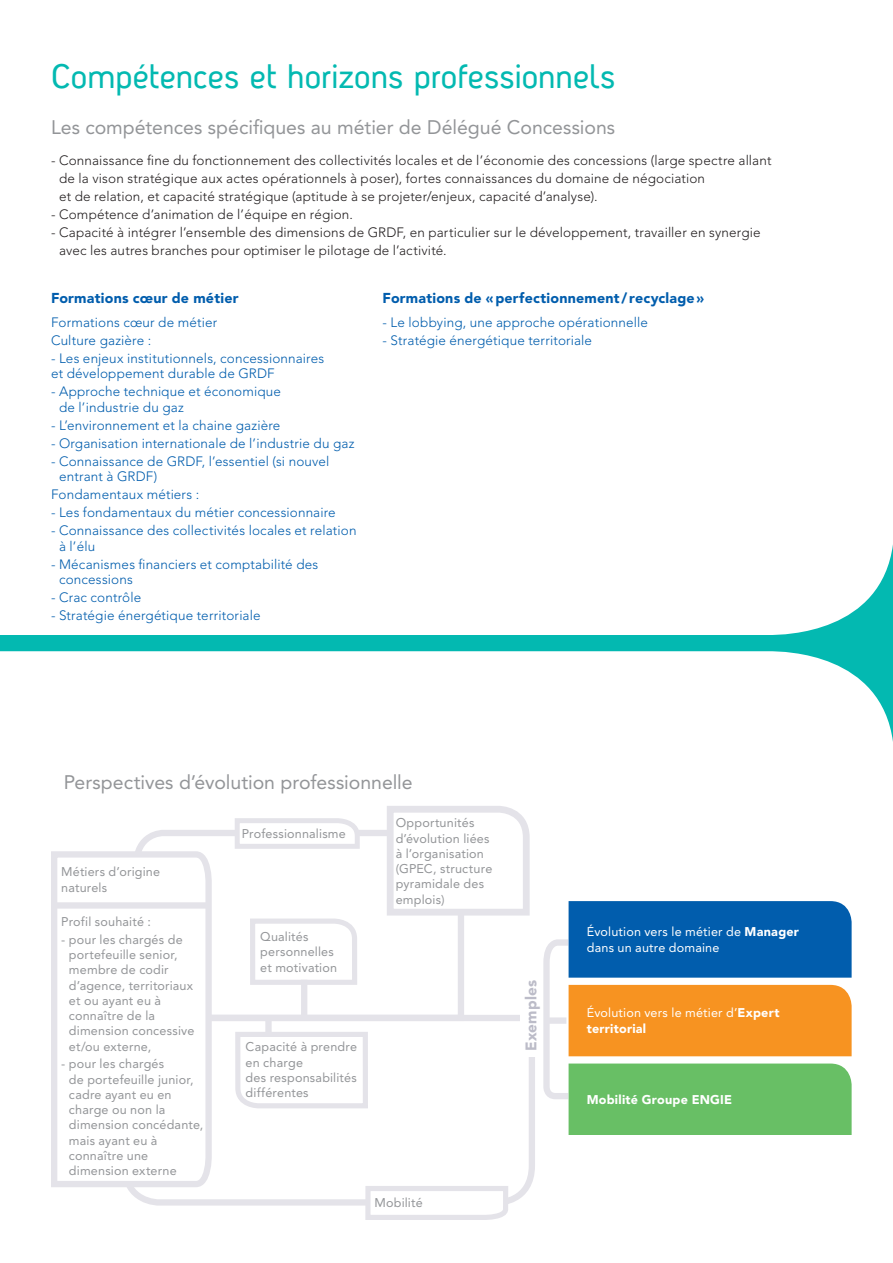
<style>
.page{position:relative;width:893px;height:1263px;background:#fff}
.page>*{position:absolute;margin:0;border:0;box-sizing:border-box;transform-origin:0 0}
.t1{font:33px "Antagometrica BT";color:#03b9b1}
.t2{font:19.5px "Avenir LT Std";color:#939598}
.t3{font:900 15.3px "Avenir LT Std";letter-spacing:.01em;color:#bcbcc8}
.t4{font:900 14.25px "Avenir LT Std";letter-spacing:.015em;color:#015dad}
.t5{font:300 13.5px/15.8px "Avenir LT Std";letter-spacing:.01em;color:#015dad}
.t6{font:300 13.5px/18px "Avenir LT Std";letter-spacing:.01em;color:#231f20}
.t7{font:12.6px/15.3px "Avenir LT Std";letter-spacing:.015em;color:#939598}
.t8{font:12.6px/16.2px "Avenir LT Std";letter-spacing:.015em;color:#fff}
.t9{font:900 12.6px "Avenir LT Std";letter-spacing:.015em;color:#fff}
.s1{font-weight:900}
</style>
<div class="page">
<svg style="left:0;top:545px;width:893px;height:197px"></svg>
<svg style="left:128px;top:1015px;width:407px;height:191px"></svg>
<div style="left:265px;top:1018px;width:7px;height:36px;background:#e4e3e9"></div>
<svg style="left:136px;top:830px;width:331px;height:194px"></svg>
<svg style="left:51px;top:848px;width:164px;height:342px"></svg>
<svg style="left:233px;top:1029px;width:137px;height:82px"></svg>
<div style="left:520px;top:975px;width:21px;height:81px;background:#fff"></div>
<div style="left:56px;top:902px;width:153px;height:6px;background:#e4e3e9"></div>
<svg style="left:248px;top:916px;width:112px;height:71px"></svg>
<div style="left:301px;top:980px;width:6px;height:35px;background:#e4e3e9"></div>
<svg style="left:363px;top:1183px;width:148px;height:37px"></svg>
<svg style="left:232px;top:818px;width:130px;height:33px"></svg>
<svg style="left:543px;top:901px;width:309px;height:234px;background:#869e7d"></svg>
<svg style="left:383px;top:806px;width:147px;height:113px"></svg>
<h1 class="t1" style="left:51px;top:56px;width:566px">Compétences et horizons professionnels</h1>
<h2 class="t2" style="left:51px;top:116px;width:566px">Les compétences spécifiques au métier de Délégué Concessions</h2>
<p class="t6" style="left:59px;top:151px;width:714px;text-indent:-8px">- Connaissance fine du fonctionnement des collectivités locales et de l’économie des concessions (large spectre allant de la vison stratégique aux actes opérationnels à poser), fortes connaissances du domaine de négociation<br>et de relation, et capacité stratégique (aptitude à se projeter/enjeux, capacité d’analyse).</p>
<p class="t6" style="left:51px;top:205px;width:303px">- Compétence d’animation de l’équipe en région.</p>
<p class="t6" style="left:59px;top:223px;width:703px;text-indent:-8px">- Capacité à intégrer l’ensemble des dimensions de GRDF, en particulier sur le développement, travailler en synergie avec les autres branches pour optimiser le pilotage de l’activité.</p>
<p class="t4" style="left:51px;top:289px;width:189px">Formations cœur de métier</p>
<p class="t5" style="left:51px;top:313px;width:168px;line-height:17.9px">Formations cœur de métier<br>Culture gazière :</p>
<p class="t5" style="left:51px;top:350px;width:275px">- Les enjeux institutionnels, concessionnaires et développement durable de GRDF</p>
<p class="t5" style="left:59px;top:384px;width:224px;text-indent:-8px">- Approche technique et économique de l’industrie du gaz</p>
<p class="t5" style="left:51px;top:417px;width:231px">- L’environnement et la chaine gazière</p>
<p class="t5" style="left:51px;top:435px;width:305px">- Organisation internationale de l’industrie du gaz</p>
<p class="t5" style="left:59px;top:453px;width:272px;text-indent:-8px">- Connaissance de GRDF, l’essentiel (si nouvel entrant à GRDF)</p>
<p class="t5" style="left:51px;top:487px;width:150px">Fondamentaux métiers :</p>
<p class="t5" style="left:51px;top:505px;width:286px">- Les fondamentaux du métier concessionnaire</p>
<p class="t5" style="left:59px;top:522px;width:299px;text-indent:-8px">- Connaissance des collectivités locales et relation à l’élu</p>
<p class="t5" style="left:59px;top:556px;width:261px;text-indent:-8px">- Mécanismes financiers et comptabilité des concessions</p>
<p class="t5" style="left:51px;top:590px;width:92px">- Crac contrôle</p>
<p class="t5" style="left:51px;top:608px;width:211px">- Stratégie énergétique territoriale</p>
<p class="t4" style="left:383px;top:289px;width:323px">Formations de «perfectionnement/recyclage»</p>
<p class="t5" style="left:383px;top:314px;width:267px">- Le lobbying, une approche opérationnelle</p>
<p class="t5" style="left:383px;top:332px;width:211px">- Stratégie énergétique territoriale</p>
<h2 class="t2" style="left:64px;top:771px;width:350px">Perspectives d’évolution professionnelle</h2>
<p class="t7" style="left:61px;top:864px;width:100px">Métiers d’origine naturels</p>
<p class="t7" style="left:61px;top:914px;width:91px">Profil souhaité :</p>
<p class="t7" style="left:69px;top:932px;width:127px;text-indent:-8px">- pour les chargés de portefeuille senior, membre de codir d’agence, territoriaux et ou ayant eu à connaître de la dimension concessive et/ou externe,</p>
<p class="t7" style="left:69px;top:1056px;width:136px;text-indent:-8px">- pour les chargés<br>de portefeuille junior, cadre ayant eu en charge ou non la dimension concédante, mais ayant eu à connaître une dimension externe</p>
<p class="t7" style="left:242px;top:826px;width:106px">Professionnalisme</p>
<p class="t7" style="left:260px;top:929px;width:78px">Qualités personnelles et motivation</p>
<p class="t7" style="left:246px;top:1039px;width:113px">Capacité à prendre en charge<br>des responsabilités différentes</p>
<p class="t7" style="left:396px;top:815px;width:98px">Opportunités d’évolution liées à l’organisation (GPEC, structure pyramidale des emplois)</p>
<p class="t3" style="left:522px;top:1051px;width:72px;rotate:-90deg">Exemples</p>
<p class="t7" style="left:375px;top:1195px;width:50px">Mobilité</p>
<p class="t8" style="left:587px;top:924px;width:214px;line-height:15.3px">Évolution vers le métier de <span class="s1">Manager </span>dans un autre domaine</p>
<p class="t8" style="left:587px;top:1005px;width:194px">Évolution vers le métier d’<span class="s1">Expert territorial</span></p>
<p class="t9" style="left:587px;top:1092px;width:147px">Mobilité Groupe ENGIE</p>
</div>
